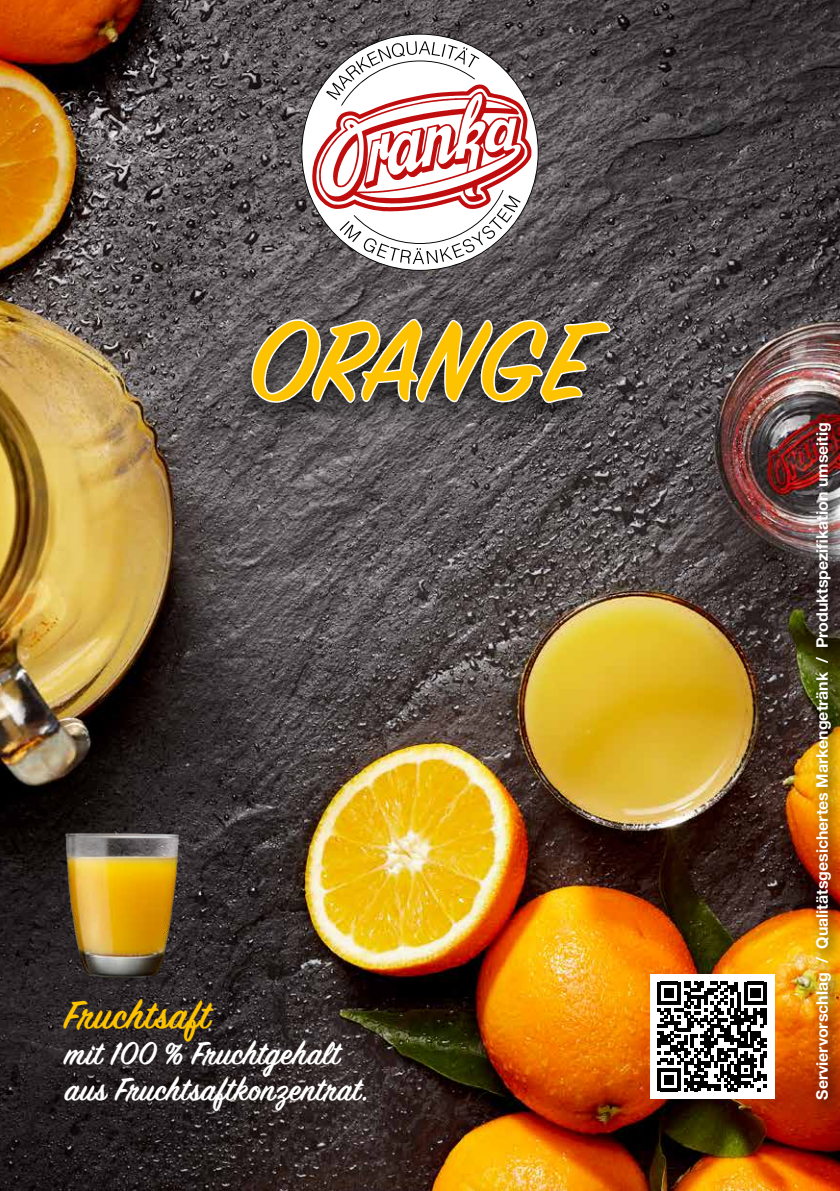
<style>
.page{position:relative;width:840px;height:1191px;background:#fff}
.page>*{position:absolute;margin:0;border:0;box-sizing:border-box;transform-origin:0 0}
.t1{font:600 124px "Sign Painter House Script";letter-spacing:.02em;color:#fdc300}
.t2{font:600 44px "Sign Painter House Script";letter-spacing:.02em;color:#fdc300}
.t3{font:600 36px/36px "Sign Painter House Script";letter-spacing:.02em;color:#fff}
.t4{font:700 15.8px "Helvetica Neue LT Pro";color:#fff}
</style>
<div class="page">
<img style="left:0;top:0;width:839px;height:1191px">
<div style="left:233px;top:312px;width:394px;height:120px;background:#000;opacity:.75"></div>
<svg style="left:250px;top:316px;width:361px;height:90px"></svg>
<svg style="left:301px;top:34px;width:237px;height:237px"></svg>
<svg style="left:312px;top:41px;width:219px;height:223px"></svg>
<div style="left:649px;top:974px;width:125px;height:124px;background:#fff"></div>
<svg style="left:657px;top:981px;width:109px;height:110px"></svg>
<img style="left:58px;top:824px;width:130px;height:162px">
<div style="left:808px;top:416px;width:31px;height:698px;background:#000;opacity:.75"></div>
<h1 class="t1" style="left:249px;top:287px;width:343px">ORANGE</h1>
<h2 class="t2" style="left:65px;top:988px;width:146px">Fruchtsaft</h2>
<h3 class="t3" style="left:65px;top:1038px;width:305px">mit 100 % Fruchtgehalt aus Fruchtsaftkonzentrat.</h3>
<p class="t4" style="left:811px;top:1099px;width:679px;rotate:-90deg">Serviervorschlag / Qualitätsgesichertes Markengetränk / Produktspezifikation umseitig</p>
</div>
